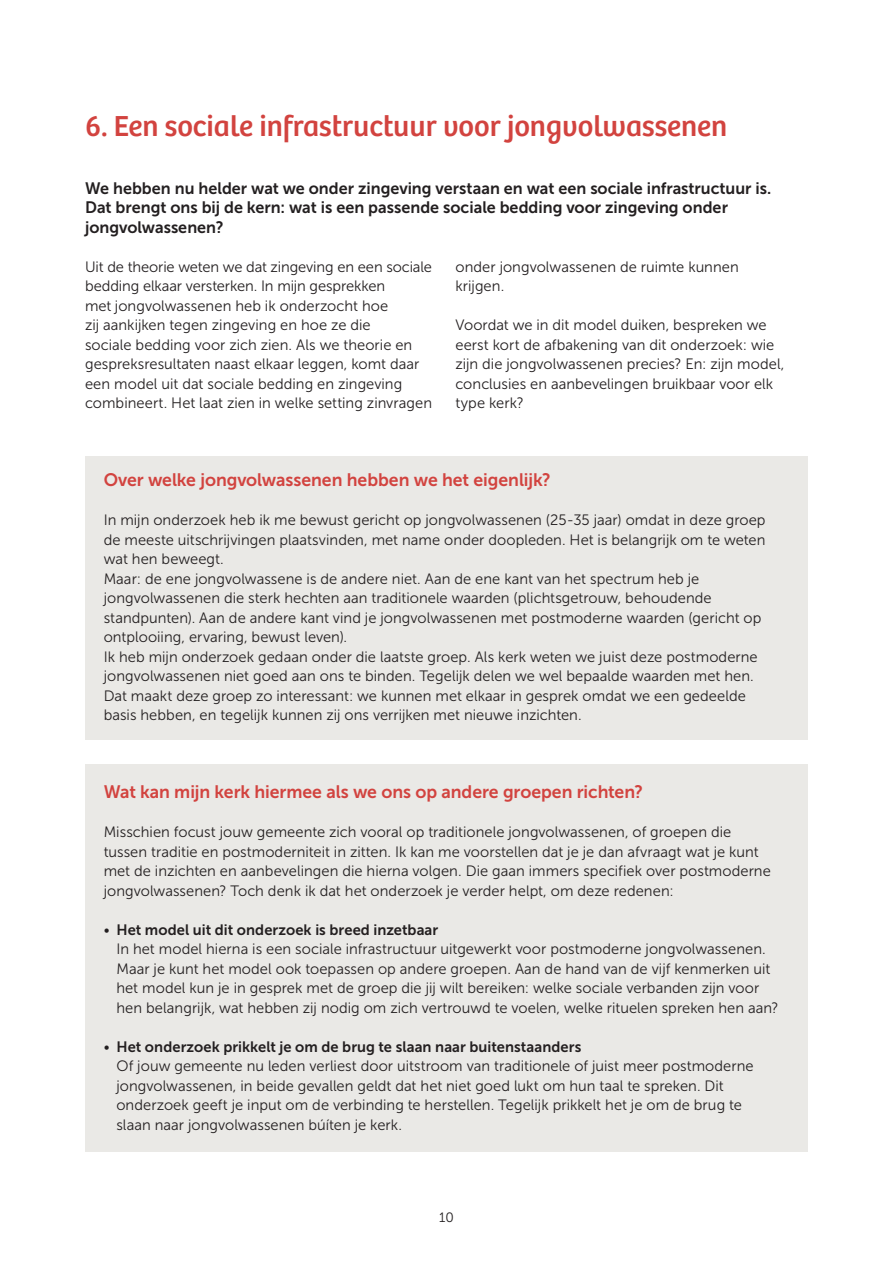
<style>
.page{position:relative;width:893px;height:1263px;background:#fff}
.page>*{position:absolute;margin:0;border:0;box-sizing:border-box;transform-origin:0 0}
.t1{font:30px "Bree";color:#d2433f}
.t2{font:18px "Museo Sans 700";letter-spacing:-.005em;color:#d2433f}
.t3{font:16.5px/19.5px "Museo Sans 700";color:#231f20}
.t4{font:15px/19.5px "Museo Sans 300";letter-spacing:.005em;color:#231f20}
.t5{font:15px "Museo Sans 700";letter-spacing:.005em;color:#231f20}
.t6{font:13.5px "Museo Sans 300";color:#231f20}
.s1{font-family:"Museo Sans 300"}
</style>
<div class="page">
<div style="left:85px;top:456px;width:723px;height:284px;background:#eae9e6"></div>
<div style="left:85px;top:764px;width:723px;height:387px;background:#eae9e6"></div>
<h1 class="t1" style="left:85px;top:109px;width:644px">6. Een sociale infrastructuur voor jongvolwassenen</h1>
<p class="t3" style="left:85px;top:178px;width:688px">We hebben nu helder wat we onder zingeving verstaan en wat een sociale infrastructuur is.<br>Dat brengt ons bij de kern: wat is een passende sociale bedding voor zingeving onder jongvolwassenen?</p>
<p class="t4" style="left:455px;top:257px;width:285px">onder jongvolwassenen de ruimte kunnen krijgen.</p>
<p class="t4" style="left:455px;top:315px;width:330px">Voordat we in dit model duiken, bespreken we eerst kort de afbakening van dit onderzoek: wie zijn die jongvolwassenen precies? En: zijn model, conclusies en aanbevelingen bruikbaar voor elk type kerk?</p>
<p class="t4" style="left:85px;top:257px;width:349px">Uit de theorie weten we dat zingeving en een sociale bedding elkaar versterken. In mijn gesprekken<br>met jongvolwassenen heb ik onderzocht hoe<br>zij aankijken tegen zingeving en hoe ze die<br>sociale bedding voor zich zien. Als we theorie en gespreksresultaten naast elkaar leggen, komt daar een model uit dat sociale bedding en zingeving combineert. Het laat zien in welke setting zinvragen</p>
<p class="t2" style="left:104px;top:470px;width:449px">Over welke jongvolwassenen hebben we het eigenlijk?</p>
<p class="t4" style="left:104px;top:510px;width:663px">In mijn onderzoek heb ik me bewust gericht op jongvolwassenen (25-35 jaar) omdat in deze groep de meeste uitschrijvingen plaatsvinden, met name onder doopleden. Het is belangrijk om te weten wat hen beweegt.<br>Maar: de ene jongvolwassene is de andere niet. Aan de ene kant van het spectrum heb je jongvolwassenen die sterk hechten aan traditionele waarden (plichtsgetrouw, behoudende standpunten). Aan de andere kant vind je jongvolwassenen met postmoderne waarden (gericht op ontplooiing, ervaring, bewust leven).<br>Ik heb mijn onderzoek gedaan onder die laatste groep. Als kerk weten we juist deze postmoderne jongvolwassenen niet goed aan ons te binden. Tegelijk delen we wel bepaalde waarden met hen.<br>Dat maakt deze groep zo interessant: we kunnen met elkaar in gesprek omdat we een gedeelde basis hebben, en tegelijk kunnen zij ons verrijken met nieuwe inzichten.</p>
<p class="t2" style="left:104px;top:782px;width:541px">Wat kan mijn kerk hiermee als we ons op andere groepen richten?</p>
<p class="t4" style="left:104px;top:822px;width:669px">Misschien focust jouw gemeente zich vooral op traditionele jongvolwassenen, of groepen die tussen traditie en postmoderniteit in zitten. Ik kan me voorstellen dat je je dan afvraagt wat je kunt met de inzichten en aanbevelingen die hierna volgen. Die gaan immers specifiek over postmoderne jongvolwassenen? Toch denk ik dat het onderzoek je verder helpt, om deze redenen:</p>
<p class="t5" style="left:104px;top:921px;width:336px"><span class="s1">•</span> Het model uit dit onderzoek is breed inzetbaar</p>
<p class="t4" style="left:116px;top:939px;width:664px">In het model hierna is een sociale infrastructuur uitgewerkt voor postmoderne jongvolwassenen.<br>Maar je kunt het model ook toepassen op andere groepen. Aan de hand van de vijf kenmerken uit het model kun je in gesprek met de groep die jij wilt bereiken: welke sociale verbanden zijn voor hen belangrijk, wat hebben zij nodig om zich vertrouwd te voelen, welke rituelen spreken hen aan?</p>
<p class="t5" style="left:104px;top:1038px;width:479px"><span class="s1">•</span> Het onderzoek prikkelt je om de brug te slaan naar buitenstaanders</p>
<p class="t4" style="left:116px;top:1056px;width:639px">Of jouw gemeente nu leden verliest door uitstroom van traditionele of juist meer postmoderne jongvolwassenen, in beide gevallen geldt dat het niet goed lukt om hun taal te spreken. Dit onderzoek geeft je input om de verbinding te herstellen. Tegelijk prikkelt het je om de brug te slaan naar jongvolwassenen búíten je kerk.</p>
<p class="t6" style="left:439px;top:1210px;width:16px">10</p>
</div>
